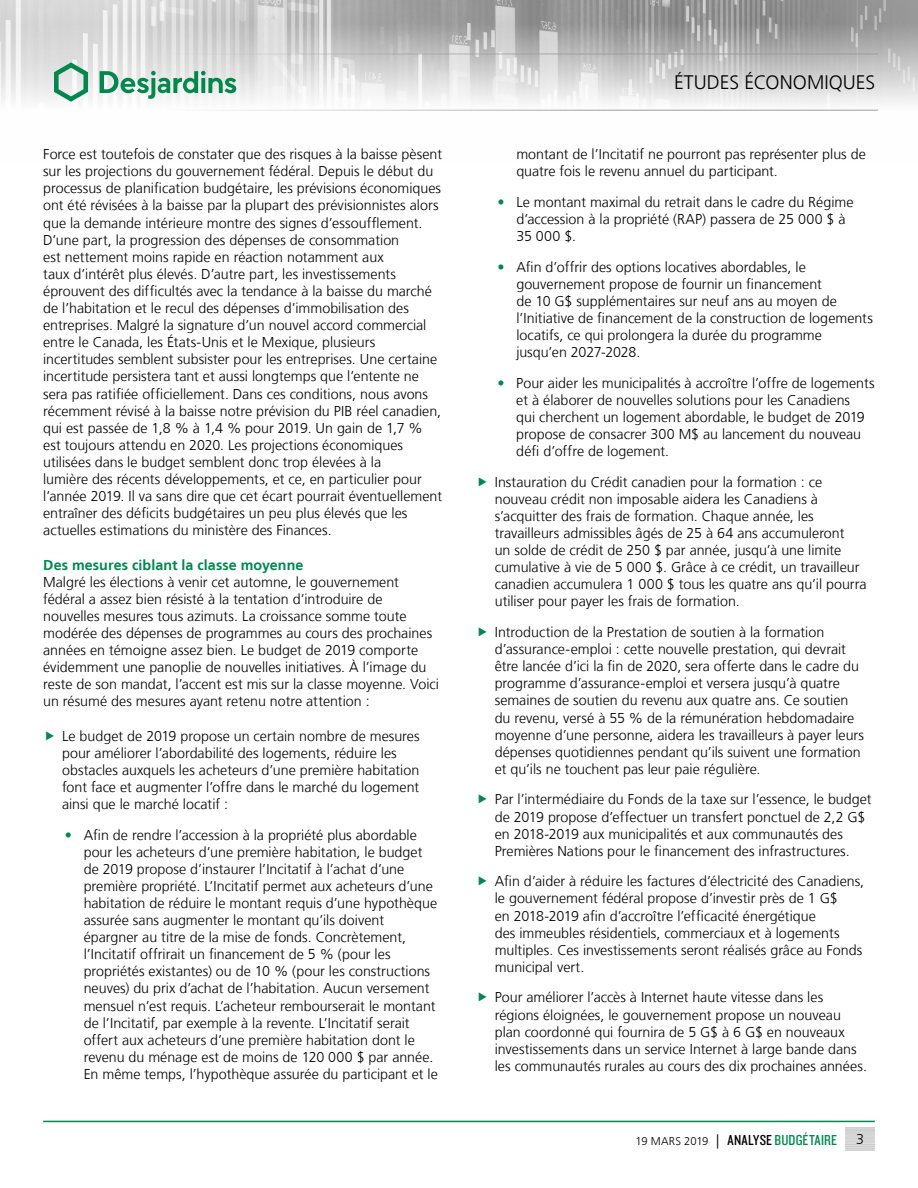
<style>
.page{position:relative;width:918px;height:1188px;background:#fff}
.page>*{position:absolute;margin:0;border:0;box-sizing:border-box;transform-origin:0 0}
.t1{font:300 19.5px "Frutiger LT";color:#000}
.t2{font:300 14.25px/17.1px "Frutiger LT";color:#000}
.t3{font:700 14.25px "Frutiger LT";letter-spacing:.005em;color:#00874e}
.t4{font:300 11.25px "Frutiger LT";letter-spacing:-.005em;color:#000}
.s1{color:#00874e}
.s2{font-size:14.25px}
.s3{font-family:"Knockout 29 Junior Ltweight";font-weight:400;font-size:15px}
.s4{font-family:"Knockout 29 Junior Ltweight";font-weight:400;font-size:15px;color:#00874e}
</style>
<div class="page">
<img style="left:0;top:0;width:918px;height:110px">
<hr style="left:0;top:54px;width:878px;height:1px;background:#9d9d9c">
<hr style="left:0;top:110px;width:878px;height:1px;background:#9d9d9c">
<svg style="left:54px;top:62px;width:34px;height:40px"></svg>
<svg style="left:100px;top:71px;width:136px;height:28px"></svg>
<hr style="left:43px;top:1121px;width:832px;height:1px;background:#00874e">
<p class="t2" style="left:43px;top:146px;width:400px">Force est toutefois de constater que des risques à la baisse pèsent sur les projections du gouvernement fédéral. Depuis le début du</p>
<p class="t2" style="left:43px;top:180px;width:399px">processus de planification budgétaire, les prévisions économiques</p>
<p class="t2" style="left:43px;top:197px;width:397px">ont été révisées à la baisse par la plupart des prévisionnistes alors</p>
<p class="t2" style="left:43px;top:214px;width:381px">que la demande intérieure montre des signes d’essoufflement.</p>
<p class="t2" style="left:43px;top:231px;width:358px">D’une part, la progression des dépenses de consommation est nettement moins rapide en réaction notamment aux taux d’intérêt plus élevés. D’autre part, les investissements</p>
<p class="t2" style="left:43px;top:283px;width:390px">éprouvent des difficultés avec la tendance à la baisse du marché</p>
<p class="t2" style="left:43px;top:300px;width:396px">de l’habitation et le recul des dépenses d’immobilisation des entreprises. Malgré la signature d’un nouvel accord commercial entre le Canada, les États-Unis et le Mexique, plusieurs incertitudes semblent subsister pour les entreprises. Une certaine incertitude persistera tant et aussi longtemps que l’entente ne</p>
<p class="t2" style="left:43px;top:385px;width:386px">sera pas ratifiée officiellement. Dans ces conditions, nous avons</p>
<p class="t2" style="left:43px;top:402px;width:400px">récemment révisé à la baisse notre prévision du PIB réel canadien, qui est passée de 1,8 % à 1,4 % pour 2019. Un gain de 1,7 % est toujours attendu en 2020. Les projections économiques utilisées dans le budget semblent donc trop élevées à la<br>lumière des récents développements, et ce, en particulier pour l’année 2019. Il va sans dire que cet écart pourrait éventuellement</p>
<p class="t2" style="left:43px;top:505px;width:366px">entraîner des déficits budgétaires un peu plus élevés que les</p>
<p class="t2" style="left:43px;top:522px;width:290px">actuelles estimations du ministère des Finances.</p>
<h5 class="t3" style="left:43px;top:556px;width:262px">Des mesures ciblant la classe moyenne</h5>
<p class="t2" style="left:43px;top:573px;width:397px">Malgré les élections à venir cet automne, le gouvernement fédéral a assez bien résisté à la tentation d’introduire de nouvelles mesures tous azimuts. La croissance somme toute modérée des dépenses de programmes au cours des prochaines années en témoigne assez bien. Le budget de 2019 comporte évidemment une panoplie de nouvelles initiatives. À l’image du reste de son mandat, l’accent est mis sur la classe moyenne. Voici un résumé des mesures ayant retenu notre attention :</p>
<p class="t2" style="left:62px;top:727px;width:359px">Le budget de 2019 propose un certain nombre de mesures pour améliorer l’abordabilité des logements, réduire les obstacles auxquels les acheteurs d’une première habitation font face et augmenter l’offre dans le marché du logement ainsi que le marché locatif :</p>
<p class="t2" style="left:84px;top:826px;width:355px;text-indent:-19px"><span class="s1">•</span> Afin de rendre l’accession à la propriété plus abordable pour les acheteurs d’une première habitation, le budget de 2019 propose d’instaurer l’Incitatif à l’achat d’une première propriété. L’Incitatif permet aux acheteurs d’une habitation de réduire le montant requis d’une hypothèque assurée sans augmenter le montant qu’ils doivent épargner au titre de la mise de fonds. Concrètement,</p>
<p class="t2" style="left:84px;top:946px;width:348px">l’Incitatif offrirait un financement de 5 % (pour les propriétés existantes) ou de 10 % (pour les constructions</p>
<p class="t2" style="left:84px;top:980px;width:356px">neuves) du prix d’achat de l’habitation. Aucun versement mensuel n’est requis. L’acheteur rembourserait le montant de l’Incitatif, par exemple à la revente. L’Incitatif serait offert aux acheteurs d’une première habitation dont le revenu du ménage est de moins de 120 000 $ par année.<br>En même temps, l’hypothèque assurée du participant et le</p>
<h1 class="t1" style="left:674px;top:72px;width:203px">ÉTUDES ÉCONOMIQUES</h1>
<p class="t2" style="left:516px;top:146px;width:351px">montant de l’Incitatif ne pourront pas représenter plus de quatre fois le revenu annuel du participant.</p>
<p class="t2" style="left:497px;top:194px;width:358px"><span class="s1">•</span> Le montant maximal du retrait dans le cadre du Régime</p>
<p class="t2" style="left:516px;top:211px;width:331px">d’accession à la propriété (RAP) passera de 25 000 $ à</p>
<p class="t2" style="left:516px;top:228px;width:61px">35 000 $.</p>
<p class="t2" style="left:516px;top:258px;width:307px;text-indent:-19px"><span class="s1">•</span> Afin d’offrir des options locatives abordables, le gouvernement propose de fournir un financement</p>
<p class="t2" style="left:516px;top:293px;width:322px">de 10 G$ supplémentaires sur neuf ans au moyen de</p>
<p class="t2" style="left:516px;top:310px;width:358px">l’Initiative de financement de la construction de logements</p>
<p class="t2" style="left:516px;top:327px;width:307px">locatifs, ce qui prolongera la durée du programme</p>
<p class="t2" style="left:516px;top:344px;width:126px">jusqu’en 2027-2028.</p>
<p class="t2" style="left:516px;top:375px;width:360px;text-indent:-19px"><span class="s1">•</span> Pour aider les municipalités à accroître l’offre de logements et à élaborer de nouvelles solutions pour les Canadiens<br>qui cherchent un logement abordable, le budget de 2019 propose de consacrer 300 M$ au lancement du nouveau</p>
<p class="t2" style="left:516px;top:443px;width:154px">défi d’offre de logement.</p>
<p class="t2" style="left:495px;top:474px;width:373px">Instauration du Crédit canadien pour la formation : ce nouveau crédit non imposable aidera les Canadiens à s’acquitter des frais de formation. Chaque année, les travailleurs admissibles âgés de 25 à 64 ans accumuleront<br>un solde de crédit de 250 $ par année, jusqu’à une limite cumulative à vie de 5 000 $. Grâce à ce crédit, un travailleur canadien accumulera 1 000 $ tous les quatre ans qu’il pourra utiliser pour payer les frais de formation.</p>
<p class="t2" style="left:495px;top:624px;width:371px">Introduction de la Prestation de soutien à la formation d’assurance-emploi : cette nouvelle prestation, qui devrait être lancée d’ici la fin de 2020, sera offerte dans le cadre du programme d’assurance-emploi et versera jusqu’à quatre semaines de soutien du revenu aux quatre ans. Ce soutien du revenu, versé à 55 % de la rémunération hebdomadaire moyenne d’une personne, aidera les travailleurs à payer leurs dépenses quotidiennes pendant qu’ils suivent une formation et qu’ils ne touchent pas leur paie régulière.</p>
<p class="t2" style="left:495px;top:791px;width:378px">Par l’intermédiaire du Fonds de la taxe sur l’essence, le budget de 2019 propose d’effectuer un transfert ponctuel de 2,2 G$ en 2018-2019 aux municipalités et aux communautés des Premières Nations pour le financement des infrastructures.</p>
<p class="t2" style="left:495px;top:873px;width:371px">Afin d’aider à réduire les factures d’électricité des Canadiens,</p>
<p class="t2" style="left:495px;top:890px;width:344px">le gouvernement fédéral propose d’investir près de 1 G$</p>
<p class="t2" style="left:495px;top:907px;width:323px">en 2018‑2019 afin d’accroître l’efficacité énergétique</p>
<p class="t2" style="left:495px;top:924px;width:369px">des immeubles résidentiels, commerciaux et à logements multiples. Ces investissements seront réalisés grâce au Fonds municipal vert.</p>
<p class="t2" style="left:495px;top:989px;width:374px">Pour améliorer l’accès à Internet haute vitesse dans les régions éloignées, le gouvernement propose un nouveau plan coordonné qui fournira de 5 G$ à 6 G$ en nouveaux investissements dans un service Internet à large bande dans les communautés rurales au cours des dix prochaines années.</p>
<p class="t4" style="left:636px;top:1135px;width:203px">19 MARS 2019 <span class="s2">|</span> <span class="s3">ANALYSE</span> <span class="s4">BUDGÉTAIRE</span></p>
<p class="t2" style="left:856px;top:1131px;width:9px">3</p>
</div>
